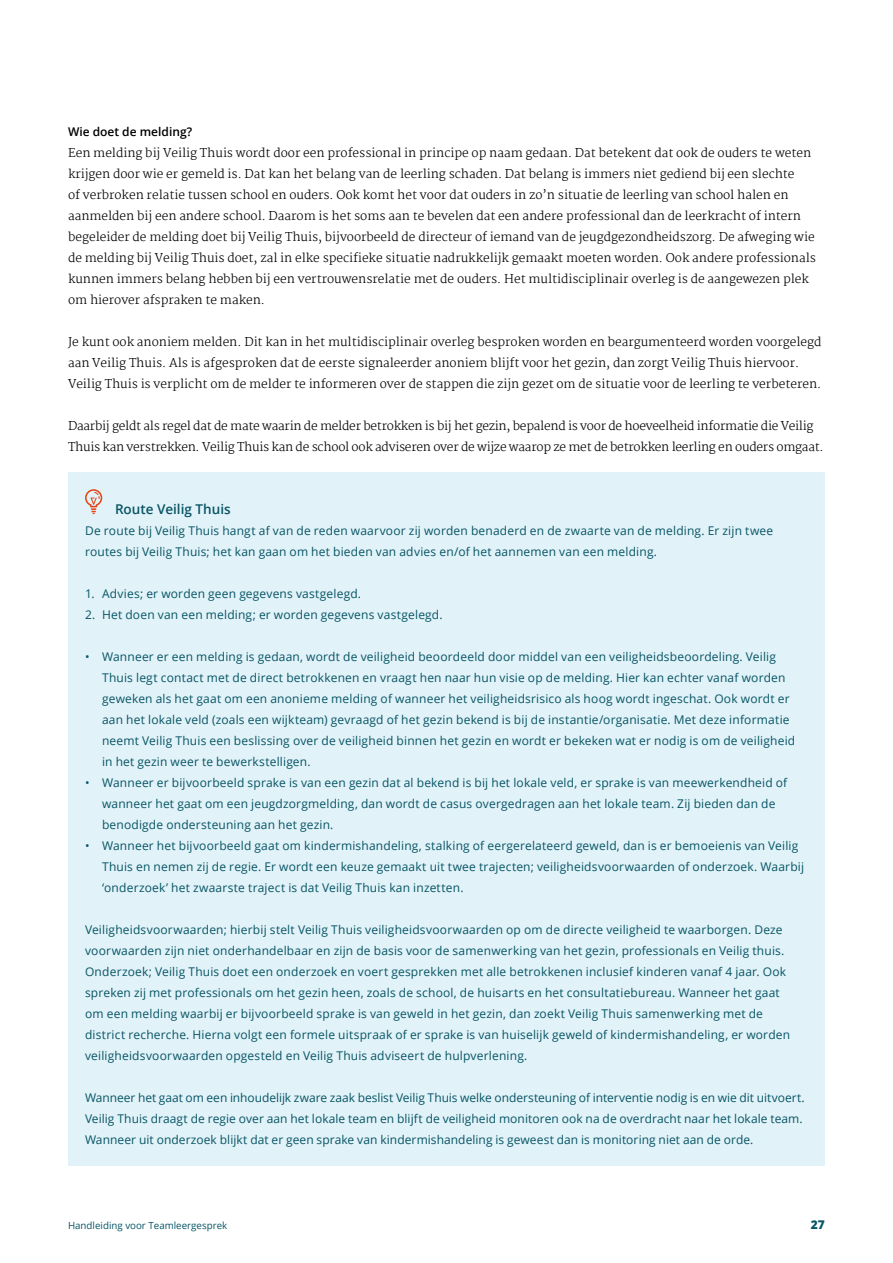
<style>
.page{position:relative;width:893px;height:1263px;background:#fff}
.page>*{position:absolute;margin:0;border:0;box-sizing:border-box;transform-origin:0 0}
.Sub_paragraaf{font:600 13.5px "Open Sans";color:#085565}
.body_schreefloos{font:12px/21px "Open Sans";letter-spacing:.015em;color:#085565}
.Body_schreef{font:300 12px/21px "Martel";color:#000}
.Body_schreef-2{font:300 12px/21px "Martel";letter-spacing:-.02em;color:#000}
.Body_schreef-3{font:600 12px "Open Sans";color:#000}
.t1{font:800 12px "Open Sans";color:#085565}
.t2{font:9.75px "Open Sans";color:#085565}
</style>
<div class="page">
<div style="left:68px;top:473px;width:757px;height:693px;background:#e1f2f8"></div>
<svg style="left:85px;top:489px;width:17px;height:25px"></svg>
<p class="Body_schreef-3" style="left:68px;top:123px;width:126px">Wie doet de melding?</p>
<p class="Body_schreef" style="left:68px;top:142px;width:749px">Een melding bij Veilig Thuis wordt door een professional in principe op naam gedaan. Dat betekent dat ook de ouders te weten krijgen door wie er gemeld is. Dat kan het belang van de leerling schaden. Dat belang is immers niet gediend bij een slechte<br>of verbroken relatie tussen school en ouders. Ook komt het voor dat ouders in zo’n situatie de leerling van school halen en aanmelden bij een andere school. Daarom is het soms aan te bevelen dat een andere professional dan de leerkracht of intern begeleider de melding doet bij Veilig Thuis, bijvoorbeeld de directeur of iemand van de jeugdgezondheidszorg. De afweging wie de melding bij Veilig Thuis doet, zal in elke specifieke situatie nadrukkelijk gemaakt moeten worden. Ook andere professionals kunnen immers belang hebben bij een vertrouwensrelatie met de ouders. Het multidisciplinair overleg is de aangewezen plek om hierover afspraken te maken.</p>
<p class="Body_schreef" style="left:68px;top:331px;width:755px">Je kunt ook anoniem melden. Dit kan in het multidisciplinair overleg besproken worden en beargumenteerd worden voorgelegd aan Veilig Thuis. Als is afgesproken dat de eerste signaleerder anoniem blijft voor het gezin, dan zorgt Veilig Thuis hiervoor.<br>Veilig Thuis is verplicht om de melder te informeren over de stappen die zijn gezet om de situatie voor de leerling te verbeteren.</p>
<p class="Body_schreef-2" style="left:68px;top:415px;width:757px">Daarbij geldt als regel dat de mate waarin de melder betrokken is bij het gezin, bepalend is voor de hoeveelheid informatie die Veilig<br>Thuis kan verstrekken. Veilig Thuis kan de school ook adviseren over de wijze waarop ze met de betrokken leerling en ouders omgaat.</p>
<p class="Sub_paragraaf" style="left:115px;top:500px;width:117px">Route Veilig Thuis</p>
<p class="body_schreefloos" style="left:85px;top:520px;width:690px">De route bij Veilig Thuis hangt af van de reden waarvoor zij worden benaderd en de zwaarte van de melding. Er zijn twee routes bij Veilig Thuis; het kan gaan om het bieden van advies en/of het aannemen van een melding.</p>
<p class="body_schreefloos" style="left:85px;top:583px;width:278px">1. Advies; er worden geen gegevens vastgelegd.</p>
<p class="body_schreefloos" style="left:85px;top:604px;width:359px">2. Het doen van een melding; er worden gegevens vastgelegd.</p>
<p class="body_schreefloos" style="left:102px;top:646px;width:695px;text-indent:-17px">• Wanneer er een melding is gedaan, wordt de veiligheid beoordeeld door middel van een veiligheidsbeoordeling. Veilig Thuis legt contact met de direct betrokkenen en vraagt hen naar hun visie op de melding. Hier kan echter vanaf worden geweken als het gaat om een anonieme melding of wanneer het veiligheidsrisico als hoog wordt ingeschat. Ook wordt er aan het lokale veld (zoals een wijkteam) gevraagd of het gezin bekend is bij de instantie/organisatie. Met deze informatie neemt Veilig Thuis een beslissing over de veiligheid binnen het gezin en wordt er bekeken wat er nodig is om de veiligheid in het gezin weer te bewerkstelligen.</p>
<p class="body_schreefloos" style="left:102px;top:772px;width:687px;text-indent:-17px">• Wanneer er bijvoorbeeld sprake is van een gezin dat al bekend is bij het lokale veld, er sprake is van meewerkendheid of wanneer het gaat om een jeugdzorgmelding, dan wordt de casus overgedragen aan het lokale team. Zij bieden dan de benodigde ondersteuning aan het gezin.</p>
<p class="body_schreefloos" style="left:102px;top:835px;width:704px;text-indent:-17px">• Wanneer het bijvoorbeeld gaat om kindermishandeling, stalking of eergerelateerd geweld, dan is er bemoeienis van Veilig<br>Thuis en nemen zij de regie. Er wordt een keuze gemaakt uit twee trajecten; veiligheidsvoorwaarden of onderzoek. Waarbij ‘onderzoek’ het zwaarste traject is dat Veilig Thuis kan inzetten.</p>
<p class="body_schreefloos" style="left:85px;top:919px;width:707px">Veiligheidsvoorwaarden; hierbij stelt Veilig Thuis veiligheidsvoorwaarden op om de directe veiligheid te waarborgen. Deze voorwaarden zijn niet onderhandelbaar en zijn de basis voor de samenwerking van het gezin, professionals en Veilig thuis.<br>Onderzoek; Veilig Thuis doet een onderzoek en voert gesprekken met alle betrokkenen inclusief kinderen vanaf 4 jaar. Ook spreken zij met professionals om het gezin heen, zoals de school, de huisarts en het consultatiebureau. Wanneer het gaat om een melding waarbij er bijvoorbeeld sprake is van geweld in het gezin, dan zoekt Veilig Thuis samenwerking met de district recherche. Hierna volgt een formele uitspraak of er sprake is van huiselijk geweld of kindermishandeling, er worden veiligheidsvoorwaarden opgesteld en Veilig Thuis adviseert de hulpverlening.</p>
<p class="body_schreefloos" style="left:85px;top:1087px;width:721px">Wanneer het gaat om een inhoudelijk zware zaak beslist Veilig Thuis welke ondersteuning of interventie nodig is en wie dit uitvoert.<br>Veilig Thuis draagt de regie over aan het lokale team en blijft de veiligheid monitoren ook na de overdracht naar het lokale team.<br>Wanneer uit onderzoek blijkt dat er geen sprake van kindermishandeling is geweest dan is monitoring niet aan de orde.</p>
<p class="t2" style="left:68px;top:1218px;width:161px">Handleiding voor Teamleergesprek</p>
<p class="t1" style="left:811px;top:1216px;width:16px">27</p>
</div>
